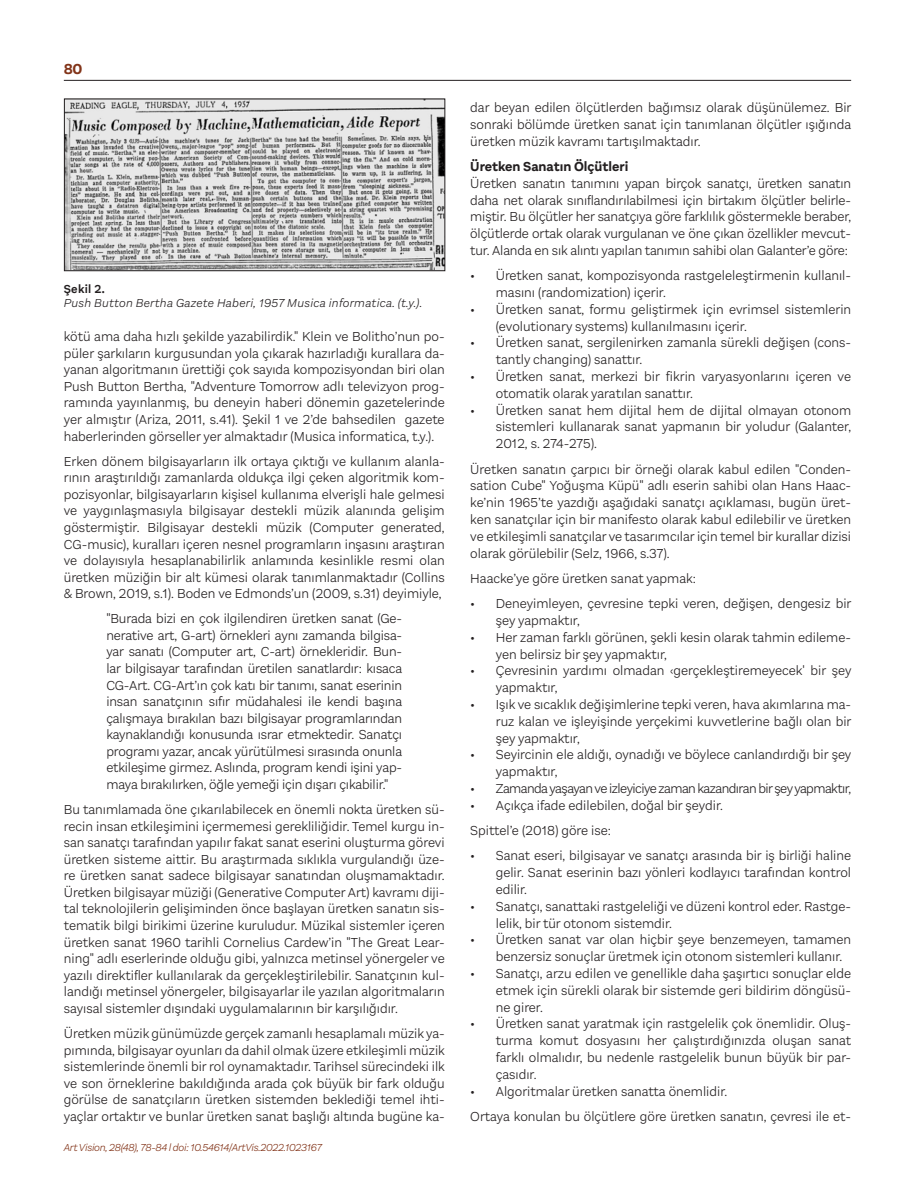
<style>
.page{position:relative;width:915px;height:1191px;background:#fff}
.page>*{position:absolute;margin:0;border:0;box-sizing:border-box;transform-origin:0 0}
.t1{font:700 15px "Aestetico";color:#823419}
.t2{font:300 13.5px/16.5px "Aestetico";color:#231f20;text-align:justify}
.t3{font:300 13.5px "Aestetico";letter-spacing:-.04em;color:#231f20}
.t4{font:700 13.5px "Aestetico";color:#231f20}
.t5{font:italic 300 12px "Aestetico";letter-spacing:.025em;color:#231f20}
.t6{font:600 12px "Aestetico";letter-spacing:.025em;color:#231f20}
.t7{font:italic 300 10.5px "Aestetico";letter-spacing:-.025em;color:#823419}
</style>
<div class="page">
<hr style="left:64px;top:80px;width:786px;height:1px;background:#231f20">
<img style="left:66px;top:101px;width:377px;height:168px">
<div style="left:64px;top:99px;width:381px;height:172px;border:1px solid #231f20"></div>
<p class="t1" style="left:64px;top:60px;width:20px">80</p>
<p class="t6" style="left:64px;top:282px;width:42px">Şekil 2.</p>
<p class="t5" style="left:64px;top:296px;width:360px">Push Button Bertha Gazete Haberi, 1957 Musica informatica. (t.y.).</p>
<p class="t2" style="left:64px;top:328px;width:382px">kötü ama daha hızlı şekilde yazabilirdik." Klein ve Bolitho’nun po&shy;püler şarkıların kurgusundan yola çıkarak hazırladığı kurallara da&shy;yanan algoritmanın ürettiği çok sayıda kompozisyondan biri olan Push Button Bertha, "Adventure Tomorrow adlı televizyon prog&shy;ramında yayınlanmış, bu deneyin haberi dönemin gazetelerinde yer almıştır (Ariza, 2011, s.41). Şekil 1 ve 2’de bahsedilen gazete haberlerinden görseller yer almaktadır (Musica informatica, t.y.).</p>
<p class="t2" style="left:64px;top:453px;width:382px">Erken dönem bilgisayarların ilk ortaya çıktığı ve kullanım alanla&shy;rının araştırıldığı zamanlarda oldukça ilgi çeken algoritmik kom&shy;pozisyonlar, bilgisayarların kişisel kullanıma elverişli hale gelmesi ve yaygınlaşmasıyla bilgisayar destekli müzik alanında gelişim göstermiştir. Bilgisayar destekli müzik (Computer generated, CG-music), kuralları içeren nesnel programların inşasını araştıran ve dolayısıyla hesaplanabilirlik anlamında kesinlikle resmi olan üretken müziğin bir alt kümesi olarak tanımlanmaktadır (Collins &amp; Brown, 2019, s.1). Boden ve Edmonds’un (2009, s.31) deyimiyle,</p>
<p class="t2" style="left:106px;top:610px;width:297px">"Burada bizi en çok ilgilendiren üretken sanat (Ge&shy;nerative art, G-art) örnekleri aynı zamanda bilgisa&shy;yar sanatı (Computer art, C-art) örnekleridir. Bun&shy;lar bilgisayar tarafından üretilen sanatlardır: kısaca CG-Art. CG-Art’ın çok katı bir tanımı, sanat eserinin insan sanatçının sıfır müdahalesi ile kendi başına çalışmaya bırakılan bazı bilgisayar programlarından kaynaklandığı konusunda ısrar etmektedir. Sanatçı programı yazar, ancak yürütülmesi sırasında onunla etkileşime girmez. Aslında, program kendi işini yap&shy;maya bırakılırken, öğle yemeği için dışarı çıkabilir."</p>
<p class="t2" style="left:64px;top:801px;width:382px">Bu tanımlamada öne çıkarılabilecek en önemli nokta üretken sü&shy;recin insan etkileşimini içermemesi gerekliliğidir. Temel kurgu in&shy;san sanatçı tarafından yapılır fakat sanat eserini oluşturma görevi üretken sisteme aittir. Bu araştırmada sıklıkla vurgulandığı üze&shy;re üretken sanat sadece bilgisayar sanatından oluşmamaktadır.<br>Üretken bilgisayar müziği (Generative Computer Art) kavramı diji&shy;tal teknolojilerin gelişiminden önce başlayan üretken sanatın sis&shy;tematik bilgi birikimi üzerine kuruludur. Müzikal sistemler içeren üretken sanat 1960 tarihli Cornelius Cardew’in "The Great Lear&shy;ning" adlı eserlerinde olduğu gibi, yalnızca metinsel yönergeler ve yazılı direktifler kullanılarak da gerçekleştirilebilir. Sanatçının kul&shy;landığı metinsel yönergeler, bilgisayarlar ile yazılan algoritmaların sayısal sistemler dışındaki uygulamalarının bir karşılığıdır.</p>
<p class="t2" style="left:64px;top:1025px;width:382px">Üretken müzik günümüzde gerçek zamanlı hesaplamalı müzik ya&shy;pımında, bilgisayar oyunları da dahil olmak üzere etkileşimli müzik sistemlerinde önemli bir rol oynamaktadır. Tarihsel sürecindeki ilk ve son örneklerine bakıldığında arada çok büyük bir fark olduğu görülse de sanatçıların üretken sistemden beklediği temel ihti&shy;yaçlar ortaktır ve bunlar üretken sanat başlığı altında bugüne ka-</p>
<p class="t7" style="left:64px;top:1141px;width:259px">Art Vision, 28(48), 78-84 l doi: 10.54614/ArtVis.2022.1023167</p>
<p class="t2" style="left:470px;top:99px;width:382px">dar beyan edilen ölçütlerden bağımsız olarak düşünülemez. Bir sonraki bölümde üretken sanat için tanımlanan ölçütler ışığında üretken müzik kavramı tartışılmaktadır.</p>
<p class="t4" style="left:470px;top:158px;width:160px">Üretken Sanatın Ölçütleri</p>
<p class="t2" style="left:470px;top:175px;width:382px">Üretken sanatın tanımını yapan birçok sanatçı, üretken sanatın daha net olarak sınıflandırılabilmesi için birtakım ölçütler belirle&shy;miştir. Bu ölçütler her sanatçıya göre farklılık göstermekle beraber, ölçütlerde ortak olarak vurgulanan ve öne çıkan özellikler mevcut&shy;tur. Alanda en sık alıntı yapılan tanımın sahibi olan Galanter’e göre:</p>
<p class="t2" style="left:495px;top:267px;width:357px;text-indent:-26px">• Üretken sanat, kompozisyonda rastgeleleştirmenin kullanıl&shy;masını (randomization) içerir.</p>
<p class="t2" style="left:495px;top:301px;width:357px;text-indent:-26px">• Üretken sanat, formu geliştirmek için evrimsel sistemlerin (evolutionary systems) kullanılmasını içerir.</p>
<p class="t2" style="left:495px;top:334px;width:357px;text-indent:-26px">• Üretken sanat, sergilenirken zamanla sürekli değişen (cons&shy;tantly changing) sanattır.</p>
<p class="t2" style="left:495px;top:368px;width:357px;text-indent:-26px">• Üretken sanat, merkezi bir fikrin varyasyonlarını içeren ve otomatik olarak yaratılan sanattır.</p>
<p class="t2" style="left:495px;top:402px;width:357px;text-indent:-26px">• Üretken sanat hem dijital hem de dijital olmayan otonom sistemleri kullanarak sanat yapmanın bir yoludur (Galanter, 2012, s. 274-275).</p>
<p class="t2" style="left:470px;top:460px;width:382px">Üretken sanatın çarpıcı bir örneği olarak kabul edilen "Conden&shy;sation Cube" Yoğuşma Kü pü" adlı eserin sahibi olan Hans Haac&shy;ke’nin 1965’te yazdığı aşağıdaki sanatçı açıklaması, bugün üret&shy;ken sanatçılar için bir manifesto olarak kabul edilebilir ve üretken ve etkileşimli sanatçılar ve tasarımcılar için temel bir kurallar dizisi olarak görülebilir (Selz, 1966, s.37).</p>
<p class="t2" style="left:470px;top:570px;width:227px">Haacke’ye göre üretken sanat yapmak:</p>
<p class="t2" style="left:495px;top:595px;width:357px;text-indent:-26px">• Deneyimleyen, çevresine tepki veren, değişen, dengesiz bir şey yapmaktır,</p>
<p class="t2" style="left:495px;top:629px;width:357px;text-indent:-26px">• Her zaman farklı görünen, şekli kesin olarak tahmin edileme&shy;yen belirsiz bir şey yapmaktır,</p>
<p class="t2" style="left:495px;top:662px;width:357px;text-indent:-26px">• Çevresinin yardımı olmadan ‹gerçekleştiremeyecek' bir şey yapmaktır,</p>
<p class="t2" style="left:495px;top:696px;width:357px;text-indent:-26px">• Işık ve sıcaklık değişimlerine tepki veren, hava akımlarına ma&shy;ruz kalan ve işleyişinde yerçekimi kuvvetlerine bağlı olan bir şey yapmaktır,</p>
<p class="t2" style="left:495px;top:746px;width:357px;text-indent:-26px">• Seyircinin ele aldığı, oynadığı ve böylece canlandırdığı bir şey yapmaktır,</p>
<p class="t3" style="left:470px;top:781px;width:382px">• Zamanda yaşayan ve izleyiciye zaman kazandıran bir şey yapmaktır,</p>
<p class="t2" style="left:470px;top:797px;width:254px">• Açıkça ifade edilebilen, doğal bir şeydir.</p>
<p class="t2" style="left:470px;top:822px;width:142px">Spittel’e (2018) göre ise:</p>
<p class="t2" style="left:495px;top:847px;width:357px;text-indent:-26px">• Sanat eseri, bilgisayar ve sanatçı arasında bir iş birliği haline gelir. Sanat eserinin bazı yönleri kodlayıcı tarafından kontrol edilir.</p>
<p class="t2" style="left:495px;top:897px;width:357px;text-indent:-26px">• Sanatçı, sanattaki rastgeleliği ve düzeni kontrol eder. Rastge&shy;lelik, bir tür otonom sistemdir.</p>
<p class="t2" style="left:495px;top:931px;width:357px;text-indent:-26px">• Üretken sanat var olan hiçbir şeye benzemeyen, tamamen benzersiz sonuçlar üretmek için otonom sistemleri kullanır.</p>
<p class="t2" style="left:495px;top:965px;width:357px;text-indent:-26px">• Sanatçı, arzu edilen ve genellikle daha şaşırtıcı sonuçlar elde etmek için sürekli olarak bir sistemde geri bildirim döngüsü&shy;ne girer.</p>
<p class="t2" style="left:495px;top:1015px;width:357px;text-indent:-26px">• Üretken sanat yaratmak için rastgelelik çok önemlidir. Oluş&shy;turma komut dosyasını her çalıştırdığınızda oluşan sanat farklı olmalıdır, bu nedenle rastgelelik bunun büyük bir par&shy;çasıdır.</p>
<p class="t2" style="left:470px;top:1082px;width:258px">• Algoritmalar üretken sanatta önemlidir.</p>
<p class="t2" style="left:470px;top:1108px;width:382px">Ortaya konulan bu ölçütlere göre üretken sanatın, çevresi ile et-</p>
</div>
